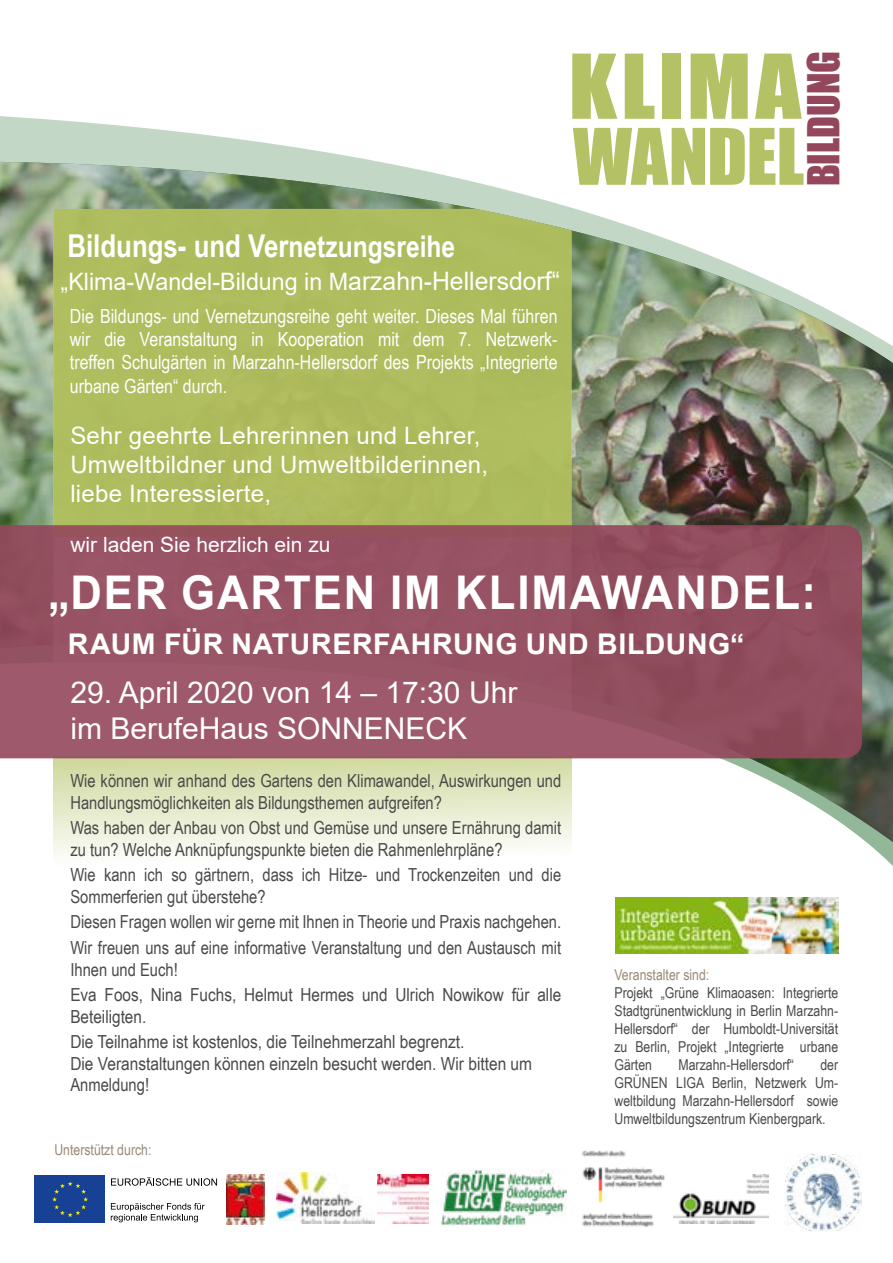
<style>
.page{position:relative;width:893px;height:1263px;background:#fff}
.page>*{position:absolute;margin:0;border:0;box-sizing:border-box;transform-origin:0 0}
.t1{font:82.5px "Impact";letter-spacing:.045em;color:#acbb53;scale:1.09 1}
.t2{font:72px "Impact";letter-spacing:-.01em;color:#acbb53}
.t3{font:700 46.5px "Arial";letter-spacing:.045em;color:#fff;scale:.94 1}
.t4{font:40.5px "Impact";color:#94475c}
.t5{font:700 31.5px "Arial Narrow";color:#fff}
.t6{font:30px/36px "Arial";color:#fff}
.t7{font:700 28.5px "Arial";letter-spacing:.02em;color:#fff}
.t8{font:24px/28.8px "Arial";letter-spacing:.01em;color:#fff}
.t9{font:21px "Arial";color:#fff}
.t10{font:19.5px/23.4px "Arial Narrow";color:#fff;text-align:justify}
.t11{font:18px/21.6px "Arial Narrow";color:#4a4a49}
.t12{font:18px/21.6px "Arial Narrow";color:#4a4a49;scale:1.05 1}
.t13{font:18px/25.5px "Arial Narrow";color:#4a4a49;scale:1.04 1}
.t14{font:15px/18px "Arial Narrow";color:#4a4a49;text-align:justify}
.t15{font:15px "Arial Narrow";color:#9a8975}
.s1{font-size:30px}
.s2{font-size:25.5px}
</style>
<div class="page">
<svg style="left:0;top:116px;width:380px;height:46px;fill:#c3d7c6"></svg>
<img style="left:0;top:162px;width:893px;height:688px">
<div style="left:53px;top:756px;width:518px;height:143px;background:linear-gradient(to bottom,#d1d8a2,#fff)"></div>
<div style="left:53px;top:209px;width:518px;height:316px;background:#aebc5e"></div>
<svg style="left:0;top:525px;width:862px;height:233px;background:#965263"></svg>
<div style="left:33px;top:1174px;width:74px;height:50px;background:#164194"></div>
<svg style="left:52px;top:1181px;width:36px;height:36px"></svg>
<div style="left:106px;top:1175px;width:125px;height:48px;background:#fff"></div>
<svg style="left:111px;top:1177px;width:106px;height:9px"></svg>
<svg style="left:111px;top:1203px;width:94px;height:19px"></svg>
<img style="left:227px;top:1174px;width:38px;height:50px">
<img style="left:277px;top:1173px;width:97px;height:50px">
<img style="left:378px;top:1174px;width:51px;height:50px">
<img style="left:582px;top:1150px;width:98px;height:77px">
<img style="left:442px;top:1169px;width:125px;height:57px">
<img style="left:785px;top:1154px;width:77px;height:77px">
<img style="left:673px;top:1174px;width:96px;height:49px">
<img style="left:615px;top:897px;width:224px;height:56px">
<h3 class="t4" style="left:792px;top:186px;width:137px;rotate:-90deg">BILDUNG</h3>
<h1 class="t1" style="left:569px;top:22px;width:215px">KLIMA</h1>
<h2 class="t2" style="left:573px;top:101px;width:233px">WANDEL</h2>
<h3 class="t5" style="left:67px;top:222px;width:389px">Bildungs- und Ver<span class="s1">netzungsreihe</span></h3>
<h3 class="t8" style="left:61px;top:267px;width:501px">„Klima-Wandel-Bildung in M<span class="s2">arzahn-Hellersdorf“</span></h3>
<p class="t10" style="left:70px;top:303px;width:489px">Die Bildungs- und Vernetzungsreihe geht weiter. Dieses Mal führen wir die Veranstaltung in Kooperation mit dem 7. Netzwerk&shy;treffen Schulgärten in Marzahn-Hellersdorf des Projekts „Integrierte urbane Gärten“ durch.</p>
<h3 class="t8" style="left:70px;top:421px;width:419px">Sehr geehrte Lehrerinnen und Lehrer,<br>Umweltbildner und Umweltbilderinnen, liebe Interessierte,</h3>
<p class="t9" style="left:70px;top:530px;width:262px">wir laden Sie herzlich ein zu</p>
<h3 class="t3" style="left:48px;top:560px;width:818px">„DER GARTEN IM KLIMAWANDEL:</h3>
<h3 class="t7" style="left:68px;top:624px;width:678px">RAUM FÜR NATURERFAHRUNG UND BILDUNG“</h3>
<h3 class="t6" style="left:70px;top:674px;width:448px">29. April 2020 von 14 – 17:30 Uhr im BerufeHaus SONNENECK</h3>
<p class="t11" style="left:70px;top:769px;width:492px">Wie können wir anhand des Gartens den Klimawandel, Auswirkungen und<br>Handlungsmöglichkeiten als Bildungsthemen aufgreifen?</p>
<p class="t11" style="left:70px;top:816px;width:492px">Was haben der Anbau von Obst und Gemüse und unsere Ernährung damit zu tun? Welche Anknüpfungspunkte bieten die Rahmenlehrpläne?</p>
<p class="t11" style="left:70px;top:863px;width:492px">Wie kann ich so gärtnern, dass ich Hitze- und Trockenzeiten und die<br>Sommerferien gut überstehe?</p>
<p class="t11" style="left:70px;top:909px;width:492px;line-height:25.5px">Diesen Fragen wollen wir gerne mit Ihnen in Theorie und Praxis nachgehen.<br>Wir freuen uns auf eine informative Veranstaltung und den Austausch mit</p>
<p class="t11" style="left:70px;top:956px;width:492px;line-height:25.5px">Ihnen und Euch!<br>Eva Foos, Nina Fuchs, Helmut Hermes und Ulrich Nowikow für alle</p>
<p class="t13" style="left:70px;top:1003px;width:380px">Beteiligten.<br>Die Teilnahme ist kostenlos, die Teilnehmerzahl begrenzt.</p>
<p class="t12" style="left:70px;top:1052px;width:441px">Die Veranstaltungen können einzeln besucht werden. Wir bitten um<br>Anmeldung!</p>
<p class="t15" style="left:54px;top:1139px;width:99px">Unterstützt durch:</p>
<p class="t15" style="left:614px;top:963px;width:97px">Veranstalter sind:</p>
<p class="t14" style="left:614px;top:983px;width:225px">Projekt „Grüne Klimaoasen: Integrierte Stadtgrünentwicklung in Berlin Marzahn-Hellersdorf“ der Humboldt-Universität zu Berlin, Projekt „Integrierte urbane Gärten</p>
<p class="t14" style="left:678px;top:1055px;width:117px">Marzahn-Hellersdorf“</p>
<p class="t14" style="left:614px;top:1055px;width:225px;text-indent:206px">der GRÜNEN LIGA Berlin, Netzwerk Um&shy;weltbildung Marzahn-Hellersdorf sowie Umweltbildungszentrum Kienbergpark.</p>
</div>
